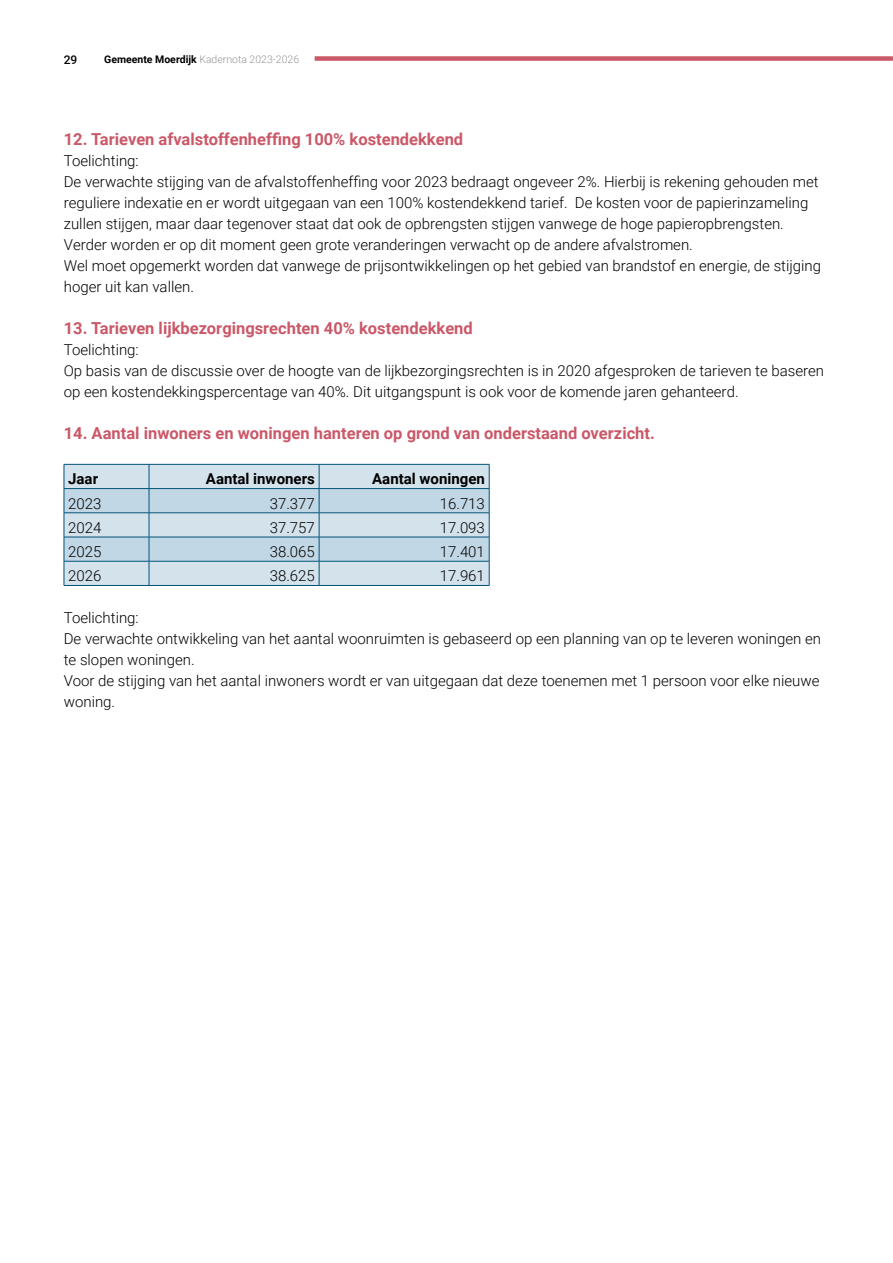
<style>
.page{position:relative;width:893px;height:1263px;background:#fff}
.page>*{position:absolute;margin:0;border:0;box-sizing:border-box;transform-origin:0 0}
.tussenkop2{font:700 16.5px "Roboto";color:#ca5868}
.Body_Text{font:300 15px/21px "Roboto";color:#000}
.Body_Text-2{font:700 15px "Roboto";color:#000}
.t1{font:500 12px "Roboto";color:#000}
.t2{font:300 10.5px "Roboto";color:#939598}
.s1{font-weight:700;color:#000}
</style>
<div class="page">
<svg style="left:64px;top:464px;width:426px;height:121px;background:#c1d6e3"></svg>
<hr style="left:64px;top:585px;width:85px;height:1px;background:#005379">
<hr style="left:149px;top:585px;width:170px;height:1px;background:#005379">
<hr style="left:319px;top:585px;width:170px;height:1px;background:#005379">
<div style="left:315px;top:56px;width:578px;height:5px;background:#ca5868"></div>
<p class="t1" style="left:64px;top:51px;width:15px">29</p>
<p class="t2" style="left:104px;top:52px;width:196px"><span class="s1">Gemeente Moerdijk</span> Kadernota 2023-2026</p>
<h3 class="tussenkop2" style="left:64px;top:127px;width:401px">12. Tarieven afvalstoffenheffing 100% kostendekkend</h3>
<p class="Body_Text" style="left:64px;top:149px;width:76px">Toelichting:</p>
<p class="Body_Text" style="left:64px;top:170px;width:756px">De verwachte stijging van de afvalstoffenheffing voor 2023 bedraagt ongeveer 2%. Hierbij is rekening gehouden met reguliere indexatie en er wordt uitgegaan van een 100% kostendekkend tarief. De kosten voor de papierinzameling zullen stijgen, maar daar tegenover staat dat ook de opbrengsten stijgen vanwege de hoge papieropbrengsten.<br>Verder worden er op dit moment geen grote veranderingen verwacht op de andere afvalstromen.</p>
<p class="Body_Text" style="left:64px;top:254px;width:759px">Wel moet opgemerkt worden dat vanwege de prijsontwikkelingen op het gebied van brandstof en energie, de stijging hoger uit kan vallen.</p>
<h3 class="tussenkop2" style="left:64px;top:316px;width:410px">13. Tarieven lijkbezorgingsrechten 40% kostendekkend</h3>
<p class="Body_Text" style="left:64px;top:338px;width:76px">Toelichting:</p>
<p class="Body_Text" style="left:64px;top:359px;width:762px">Op basis van de discussie over de hoogte van de lijkbezorgingsrechten is in 2020 afgesproken de tarieven te baseren op een kostendekkingspercentage van 40%. Dit uitgangspunt is ook voor de komende jaren gehanteerd.</p>
<h3 class="tussenkop2" style="left:64px;top:421px;width:593px">14. Aantal inwoners en woningen hanteren op grond van onderstaand overzicht.</h3>
<p class="Body_Text-2" style="left:68px;top:468px;width:31px">Jaar</p>
<p class="Body_Text-2" style="left:206px;top:468px;width:110px">Aantal inwoners</p>
<p class="Body_Text-2" style="left:372px;top:468px;width:114px">Aantal woningen</p>
<p class="Body_Text" style="left:68px;top:492px;width:35px">2023</p>
<p class="Body_Text" style="left:270px;top:492px;width:47px">37.377</p>
<p class="Body_Text" style="left:440px;top:492px;width:47px">16.713</p>
<p class="Body_Text" style="left:68px;top:516px;width:35px">2024</p>
<p class="Body_Text" style="left:270px;top:516px;width:47px">37.757</p>
<p class="Body_Text" style="left:440px;top:516px;width:47px">17.093</p>
<p class="Body_Text" style="left:68px;top:541px;width:35px">2025</p>
<p class="Body_Text" style="left:270px;top:541px;width:47px">38.065</p>
<p class="Body_Text" style="left:440px;top:541px;width:47px">17.401</p>
<p class="Body_Text" style="left:68px;top:565px;width:35px">2026</p>
<p class="Body_Text" style="left:270px;top:565px;width:47px">38.625</p>
<p class="Body_Text" style="left:440px;top:565px;width:47px">17.961</p>
<p class="Body_Text" style="left:64px;top:607px;width:76px">Toelichting:</p>
<p class="Body_Text" style="left:64px;top:628px;width:759px">De verwachte ontwikkeling van het aantal woonruimten is gebaseerd op een planning van op te leveren woningen en te slopen woningen.</p>
<p class="Body_Text" style="left:64px;top:670px;width:757px">Voor de stijging van het aantal inwoners wordt er van uitgegaan dat deze toenemen met 1 persoon voor elke nieuwe woning.</p>
</div>
